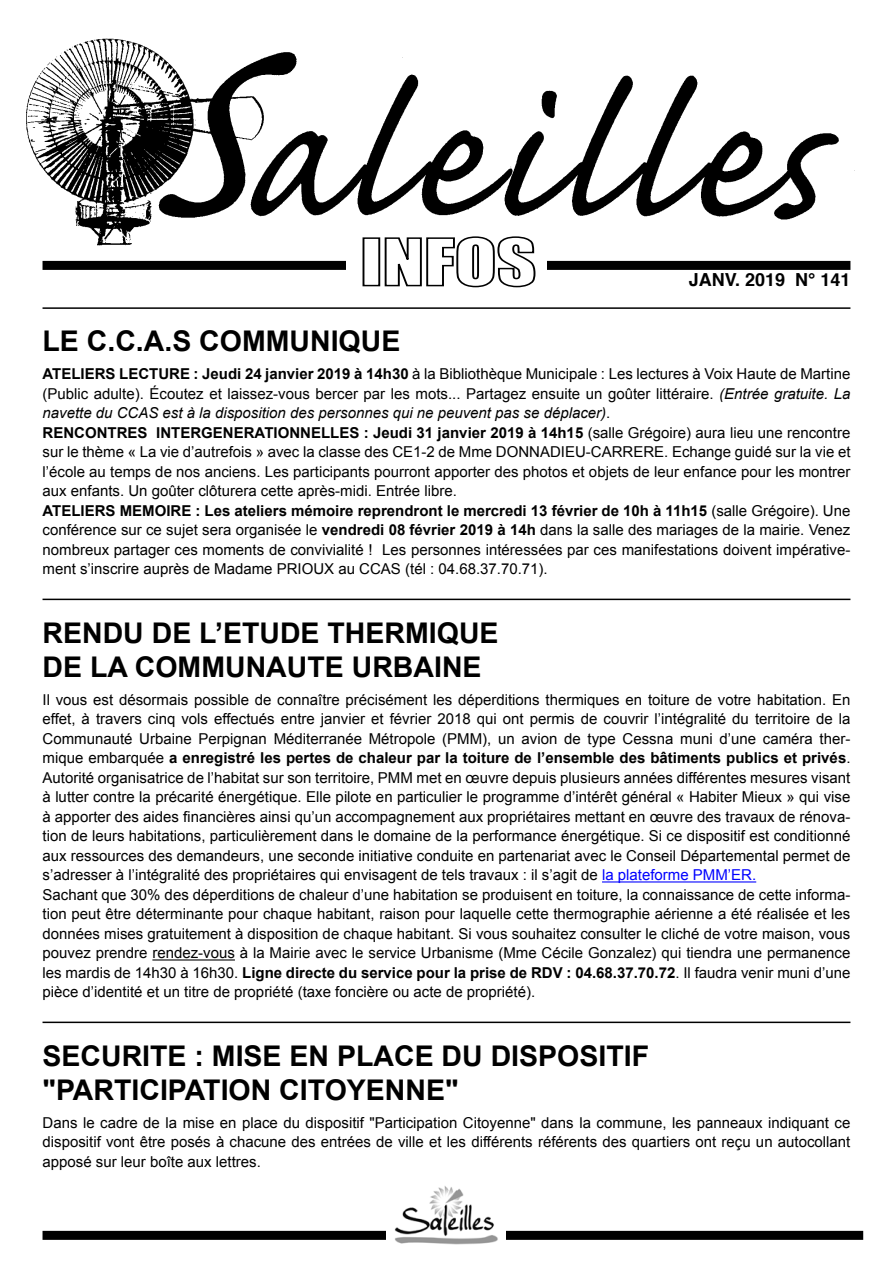
<style>
.page{position:relative;width:893px;height:1263px;background:#fff}
.page>*{position:absolute;margin:0;border:0;box-sizing:border-box;transform-origin:0 0}
.t1{font:700 28.5px/34.2px "Arial";color:#000}
.t2{font:700 18px "Helvetica";color:#000}
.t3{font:15px/19.5px "Arial";color:#000}
.s1{font-weight:700}
.s2{font-style:italic}
.s3{color:#00f}
</style>
<div class="page">
<div style="left:43px;top:261px;width:807px;height:9px;background:#000"></div>
<div style="left:346px;top:232px;width:201px;height:62px;background:#fff"></div>
<div style="left:363px;top:237px;width:17px;height:49px;border:2px solid #000"></div>
<svg style="left:384px;top:249px;width:152px;height:39px"></svg>
<div style="left:43px;top:1231px;width:820px;height:9px;background:#000"></div>
<div style="left:387px;top:1182px;width:119px;height:65px;background:#fff"></div>
<img style="left:394px;top:1186px;width:104px;height:59px">
<hr style="left:43px;top:307px;width:807px;height:2px;background:#000">
<hr style="left:43px;top:599px;width:807px;height:1px;background:#000">
<hr style="left:602px;top:881px;width:154px;height:1px;background:#00f">
<hr style="left:152px;top:959px;width:83px;height:1px;background:#000">
<hr style="left:43px;top:1021px;width:807px;height:2px;background:#000">
<img style="left:26px;top:38px;width:829px;height:211px">
<p class="t2" style="left:689px;top:265px;width:163px">JANV. 2019 N° 141</p>
<h1 class="t1" style="left:43px;top:325px;width:359px">LE C.C.A.S COMMUNIQUE</h1>
<p class="t3" style="left:43px;top:364px;width:809px"><span class="s1">ATELIERS LECTURE : Jeudi 24 janvier 2019 à 14h30</span> à la Bibliothèque Municipale : Les lectures à Voix Haute de Martine (Public adulte). Écoutez et laissez-vous bercer par les mots... Partagez ensuite un goûter littéraire. <span class="s2">(Entrée gratuite. La navette du CCAS est à la disposition des personnes qui ne peuvent pas se déplacer)</span>.<br><span class="s1">RENCONTRES INTERGENERATIONNELLES : Jeudi 31 janvier 2019 à 14h15</span> (salle Grégoire) aura lieu une rencontre sur le thème « La vie d’autrefois » avec la classe des CE1-2 de Mme DONNADIEU-CARRERE. Echange guidé sur la vie et l’école au temps de nos anciens. Les participants pourront apporter des photos et objets de leur enfance pour les montrer aux enfants. Un goûter clôturera cette après-midi. Entrée libre.<br><span class="s1">ATELIERS MEMOIRE : Les ateliers mémoire reprendront le mercredi 13 février de 10h à 11h15</span> (salle Grégoire). Une conférence sur ce sujet sera organisée le <span class="s1">vendredi 08 février 2019 à 14h</span> dans la salle des mariages de la mairie. Venez nombreux partager ces moments de convivialité ! Les personnes intéressées par ces manifestations doivent impérative&shy;ment s’inscrire auprès de Madame PRIOUX au CCAS (tél : 04.68.37.70.71).</p>
<h1 class="t1" style="left:43px;top:616px;width:458px">RENDU DE L’ETUDE THERMIQUE<br>DE LA COMMUNAUTE URBAINE</h1>
<p class="t3" style="left:43px;top:690px;width:809px">Il vous est désormais possible de connaître précisément les déperditions thermiques en toiture de votre habitation. En effet, à travers cinq vols effectués entre janvier et février 2018 qui ont permis de couvrir l’intégralité du territoire de la Communauté Urbaine Perpignan Méditerranée Métropole (PMM), un avion de type Cessna muni d’une caméra ther&shy;mique embarquée <span class="s1">a enregistré les pertes de chaleur par la toiture de l’ensemble des bâtiments publics et privés</span>.<br>Autorité organisatrice de l’habitat sur son territoire, PMM met en œuvre depuis plusieurs années différentes mesures visant à lutter contre la précarité énergétique. Elle pilote en particulier le programme d’intérêt général « Habiter Mieux » qui vise à apporter des aides financières ainsi qu’un accompagnement aux propriétaires mettant en œuvre des travaux de rénova&shy;tion de leurs habitations, particulièrement dans le domaine de la performance énergétique. Si ce dispositif est conditionné aux ressources des demandeurs, une seconde initiative conduite en partenariat avec le Conseil Départemental permet de s’adresser à l’intégralité des propriétaires qui envisagent de tels travaux : il s’agit de <span class="s3">la plateforme PMM’ER.<br></span>Sachant que 30% des déperditions de chaleur d’une habitation se produisent en toiture, la connaissance de cette informa&shy;tion peut être déterminante pour chaque habitant, raison pour laquelle cette thermographie aérienne a été réalisée et les données mises gratuitement à disposition de chaque habitant. Si vous souhaitez consulter le cliché de votre maison, vous pouvez prendre rendez-vous à la Mairie avec le service Urbanisme (Mme Cécile Gonzalez) qui tiendra une permanence les mardis de 14h30 à 16h30. <span class="s1">Ligne directe du service pour la prise de RDV : 04.68.37.70.72</span>. Il faudra venir muni d’une pièce d’identité et un titre de propriété (taxe foncière ou acte de propriété).</p>
<h1 class="t1" style="left:43px;top:1039px;width:608px">SECURITE : MISE EN PLACE DU DISPOSITIF "PARTICIPATION CITOYENNE"</h1>
<p class="t3" style="left:43px;top:1113px;width:809px;text-align:justify">Dans le cadre de la mise en place du dispositif "Participation Citoyenne" dans la commune, les panneaux indiquant ce dispositif vont être posés à chacune des entrées de ville et les différents référents des quartiers ont reçu un autocollant apposé sur leur boîte aux lettres.</p>
</div>
